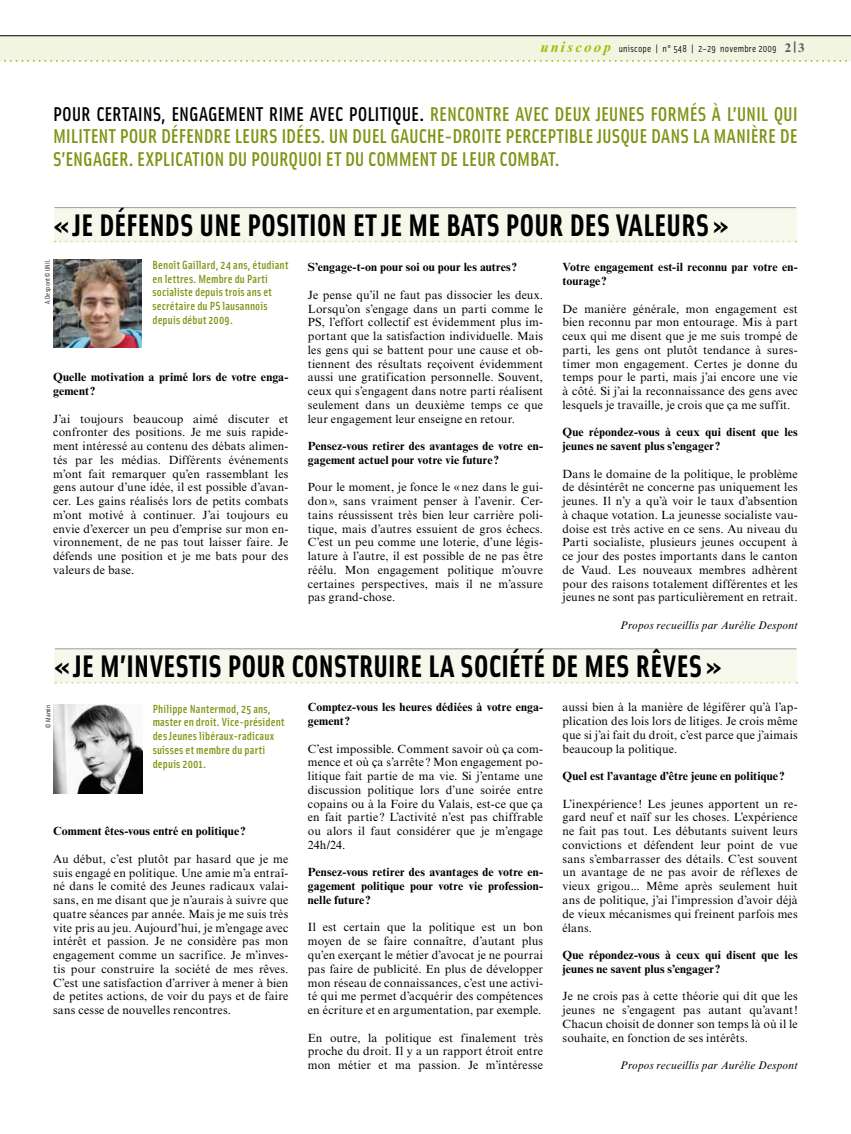
<style>
.page{position:relative;width:851px;height:1134px;background:#fff}
.page>*{position:absolute;margin:0;border:0;box-sizing:border-box;transform-origin:0 0}
.t1{font:700 31.25px "Solex";letter-spacing:-.005em;color:#000}
.t2{font:500 20px/22.5px "Solex";letter-spacing:-.005em;color:#7c9311}
.t3{font:11.88px/13.8px "Times New Roman MT Std";letter-spacing:.015em;color:#000;text-align:justify}
.t4{font:700 11.88px/13.8px "Times New Roman MT Std";letter-spacing:.01em;color:#000}
.t5{font:500 11.88px/13.8px "Solex";letter-spacing:.01em;color:#7c9311}
.t6{font:italic 11.25px "Times New Roman MT Std";letter-spacing:.01em;color:#000}
.t7{font:10px "Solex";letter-spacing:.02em;color:#000}
.t8{font:6.88px "Solex";letter-spacing:.03em;color:#000}
.s1{font-family:"Times New Roman MT Std";font-weight:700;font-style:italic;font-size:15px;color:#a2bd07}
.s2{font-family:"Times New Roman MT Std";font-weight:700;font-size:12.5px;color:#58585a}
.s3{color:#000}
</style>
<div class="page">
<div style="left:0;top:36px;width:850px;height:25px;background:#f3f5e2"></div>
<svg style="left:0;top:60px;width:851px;height:2px"></svg>
<hr style="left:0;top:35px;width:850px;height:1px;background:#000">
<img style="left:53px;top:259px;width:89px;height:89px">
<img style="left:53px;top:705px;width:89px;height:88px">
<div style="left:54px;top:207px;width:742px;height:35px;background:#f7f8ec"></div>
<svg style="left:55px;top:241px;width:741px;height:2px"></svg>
<hr style="left:54px;top:207px;width:741px;height:1px;background:#9c9e9f">
<div style="left:54px;top:649px;width:743px;height:34px;background:#f7f8ec"></div>
<svg style="left:55px;top:682px;width:742px;height:2px"></svg>
<hr style="left:55px;top:648px;width:741px;height:1px;background:#9c9e9f">
<p class="t7" style="left:541px;top:42px;width:265px"><span class="s1">u n i s c o o p</span> uniscope | n° 548 | 2–29 novembre 2009 <span class="s2">2 | 3</span></p>
<p class="t2" style="left:53px;top:102px;width:746px"><span class="s3">POUR CERTAINS, ENGAGEMENT RIM E AVEC POLITIQUE.</span> RENCONTRE AVEC DEUX JEUNES FORM ÉS À L’UN IL QUI<br>MI LITENT POUR DÉFENDRE LEURS IDÉES. UN DUEL GAUCHE-DROITE PERCEPTIBLE JUSQUE DANS LA MANIÈRE DE<br>S’ENGAGER. EXPLICATION DU POURQUOI ET DU COMM ENT DE LEUR COMBAT.</p>
<h1 class="t1" style="left:53px;top:205px;width:677px">« JE DÉFENDS UNE POSITION ET JE ME BATS POUR DES VALEURS»</h1>
<p class="t8" style="left:43px;top:304px;width:46px;rotate:-90deg">A.Despont © UNIL</p>
<p class="t5" style="left:152px;top:257px;width:137px">BENOÎT GAILLARD, 24 ANS, ÉTUDIANT<br>EN LETTRES. MEMBRE DU PARTI<br>SOCIALISTE DEPUIS TROIS ANS ET<br>SECRÉTAIRE DU PS LAUSANNOIS<br>DEPUIS DÉBUT 2009.</p>
<p class="t4" style="left:53px;top:370px;width:237px">Quelle motivation a primé lors de votre enga&shy;gement?</p>
<p class="t3" style="left:53px;top:412px;width:237px">J’ai toujours beaucoup aimé discuter et confronter des positions. Je me suis rapide&shy;ment intéressé au contenu des débats alimen&shy;tés par les médias. Différents événements m’ont fait remarquer qu’en rassemblant les gens autour d’une idée, il est possible d’avan&shy;cer. Les gains réalisés lors de petits combats m’ont motivé à continuer. J’ai toujours eu envie d’exercer un peu d’emprise sur mon en&shy;vironnement, de ne pas tout laisser faire. Je défends une position et je me bats pour des valeurs de base.</p>
<p class="t4" style="left:308px;top:260px;width:210px">S’engage-t-on pour soi ou pour les autres?</p>
<p class="t3" style="left:308px;top:288px;width:237px">Je pense qu’il ne faut pas dissocier les deux.<br>Lorsqu’on s’engage dans un parti comme le PS, l’effort collectif est évidemment plus im&shy;portant que la satisfaction individuelle. Mais les gens qui se battent pour une cause et ob&shy;tiennent des résultats reçoivent évidemment aussi une gratification personnelle. Souvent, ceux qui s’engagent dans notre parti réalisent seulement dans un deuxième temps ce que leur engagement leur enseigne en retour.</p>
<p class="t4" style="left:308px;top:439px;width:237px">Pensez-vous retirer des avantages de votre en&shy;gagement actuel pour votre vie future ?</p>
<p class="t3" style="left:308px;top:480px;width:237px">Pour le moment, je fonce le «nez dans le gui&shy;don», sans vraiment penser à l’avenir. Cer&shy;tains réussissent très bien leur carrière poli&shy;tique, mais d’autres essuient de gros échecs.<br>C’est un peu comme une loterie, d’une légis&shy;lature à l’autre, il est possible de ne pas être réélu. Mon engagement politique m’ouvre certaines perspectives, mais il ne m’assure pas grand-chose.</p>
<p class="t4" style="left:562px;top:260px;width:237px">Votre engagement est-il reconnu par votre en&shy;tourage ?</p>
<p class="t3" style="left:562px;top:302px;width:237px">De manière générale, mon engagement est bien reconnu par mon entourage. Mis à part ceux qui me disent que je me suis trompé de parti, les gens ont plutôt tendance à sures&shy;timer mon engagement. Certes je donne du temps pour le parti, mais j’ai encore une vie à côté. Si j’ai la reconnaissance des gens avec lesquels je travaille, je crois que ça me suffit.</p>
<p class="t4" style="left:562px;top:425px;width:236px">Que répondez-vous à ceux qui disent que les jeunes ne savent plus s’engager?</p>
<p class="t3" style="left:562px;top:467px;width:237px">Dans le domaine de la politique, le problème de désintérêt ne concerne pas uniquement les jeunes. Il n’y a qu’à voir le taux d’absention à chaque votation. La jeunesse socialiste vau&shy;doise est très active en ce sens. Au niveau du Parti socialiste, plusieurs jeunes occupent à ce jour des postes importants dans le canton de Vaud. Les nouveaux membres adhèrent pour des raisons totalement différentes et les jeunes ne sont pas particulièrement en retrait.</p>
<p class="t6" style="left:620px;top:619px;width:179px">Propos recueillis par Aurélie Despont</p>
<h1 class="t1" style="left:54px;top:646px;width:669px">« J E M’INVESTIS POUR CONSTRUIRE LA SOCIÉTÉ DE MES RÊVES»</h1>
<p class="t8" style="left:44px;top:728px;width:24px;rotate:-90deg">© Mamin</p>
<p class="t5" style="left:153px;top:701px;width:133px">PHILIPPE NANTERMOD, 25 ANS,<br>MASTER EN DROIT. VICE-PRÉSIDENT<br>DES JEUNES LIBÉRAUX-RADICAUX<br>SUISSES ET MEMBRE DU PARTI<br>DEPUIS 2001.</p>
<p class="t4" style="left:53px;top:824px;width:194px">Comment êtes-vous entré en politique ?</p>
<p class="t3" style="left:53px;top:852px;width:237px">Au début, c’est plutôt par hasard que je me suis engagé en politique. Une amie m’a entraî&shy;né dans le comité des Jeunes radicaux valai&shy;sans, en me disant que je n’aurais à suivre que quatre séances par année. Mais je me suis très vite pris au jeu. Aujourd’hui, je m’engage avec intérêt et passion. Je ne considère pas mon engagement comme un sacrifice. Je m’inves&shy;tis pour construire la société de mes rêves.<br>C’est une satisfaction d’arriver à mener à bien de petites actions, de voir du pays et de faire sans cesse de nouvelles rencontres.</p>
<p class="t4" style="left:308px;top:700px;width:237px">Comptez-vous les heures dédiées à votre enga&shy;gement?</p>
<p class="t3" style="left:308px;top:742px;width:237px">C’est impossible. Comment savoir où ça com&shy;mence et où ça s’arrête ? Mon engagement po&shy;litique fait partie de ma vie. Si j’entame une discussion politique lors d’une soirée entre copains ou à la Foire du Valais, est-ce que ça en fait partie? L’activité n’est pas chiffrable ou alors il faut considérer que je m’engage 24h/24.</p>
<p class="t4" style="left:308px;top:865px;width:237px;text-align:justify">Pensez-vous retirer des avantages de votre en&shy;gagement politique pour votre vie profession&shy;nelle future ?</p>
<p class="t3" style="left:308px;top:920px;width:237px">Il est certain que la politique est un bon moyen de se faire connaître, d’autant plus qu’en exerçant le métier d’avocat je ne pourrai pas faire de publicité. En plus de développer mon réseau de connaissances, c’est une activi&shy;té qui me permet d’acquérir des compétences en écriture et en argumentation, par exemple.</p>
<p class="t3" style="left:308px;top:1031px;width:237px">En outre, la politique est finalement très proche du droit. Il y a un rapport étroit entre mon métier et ma passion. Je m’intéresse</p>
<p class="t3" style="left:562px;top:700px;width:237px">aussi bien à la manière de légiférer qu’à l’ap&shy;plication des lois lors de litiges. Je crois même que si j’ai fait du droit, c’est parce que j’aimais beaucoup la politique.</p>
<p class="t4" style="left:562px;top:769px;width:223px">Quel est l’avantage d’être jeune en politique ?</p>
<p class="t3" style="left:562px;top:797px;width:237px">L’inexpérience! Les jeunes apportent un re&shy;gard neuf et naïf sur les choses. L’expérience ne fait pas tout. Les débutants suivent leurs convictions et défendent leur point de vue sans s’embarrasser des détails. C’est souvent un avantage de ne pas avoir de réflexes de vieux grigou... Même après seulement huit ans de politique, j’ai l’impression d’avoir déjà de vieux mécanismes qui freinent parfois mes élans.</p>
<p class="t4" style="left:562px;top:948px;width:236px">Que répondez-vous à ceux qui disent que les jeunes ne savent plus s’engager?</p>
<p class="t3" style="left:562px;top:989px;width:237px">Je ne crois pas à cette théorie qui dit que les jeunes ne s’engagent pas autant qu’avant!<br>Chacun choisit de donner son temps là où il le souhaite, en fonction de ses intérêts.</p>
<p class="t6" style="left:620px;top:1059px;width:179px">Propos recueillis par Aurélie Despont</p>
</div>
